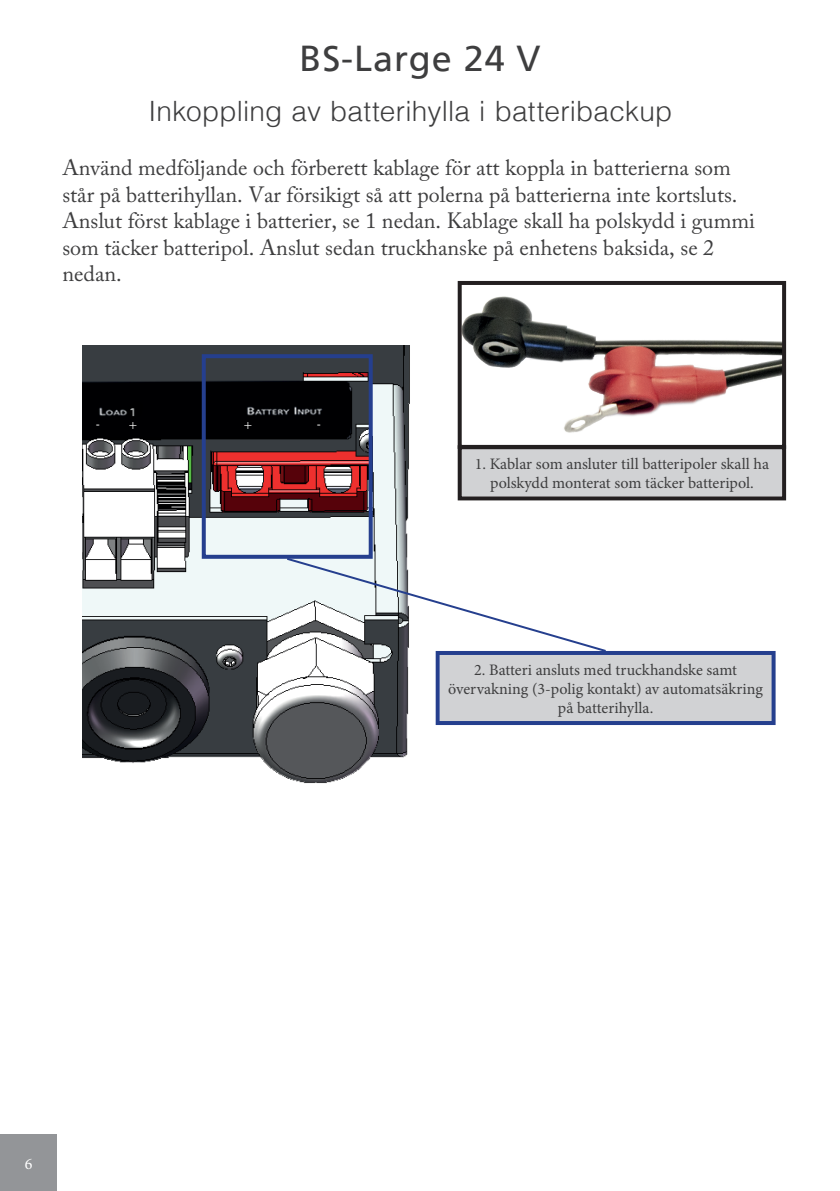
<style>
.page{position:relative;width:840px;height:1191px;background:#fff}
.page>*{position:absolute;margin:0;border:0;box-sizing:border-box;transform-origin:0 0}
.t1{font:36px "Frutiger LT";letter-spacing:.025em;color:#3e3e3f}
.t2{font:300 28px "Helvetica LT";letter-spacing:.01em;color:#3e3e3f}
.t3{font:22px/26.4px "Adobe Caslon Pro";color:#3e3e3f}
.t4{font:16px/19.2px "Minion Pro";letter-spacing:-.005em;color:#3e3e3f;text-align:center}
.t5{font:16px "Minion Pro";color:#fff}
.t6{font:300 condensed 14px "Frutiger LT";color:#fff}
</style>
<div class="page">
<div style="left:0;top:1134px;width:57px;height:57px;background:#939598"></div>
<img style="left:82px;top:345px;width:328px;height:439px">
<div style="left:439px;top:655px;width:332px;height:66px;background:#d1d2d4"></div>
<div style="left:435px;top:651px;width:340px;height:74px;border:4px solid #253f8e"></div>
<svg style="left:284px;top:556px;width:323px;height:97px"></svg>
<div style="left:202px;top:354px;width:170px;height:205px;border:4px solid #253f8e"></div>
<img style="left:462px;top:296px;width:318px;height:137px">
<div style="left:457px;top:281px;width:328px;height:168px;border:4px solid #231f20"></div>
<div style="left:461px;top:449px;width:320px;height:47px;background:#d1d2d4"></div>
<div style="left:457px;top:445px;width:328px;height:55px;border:4px solid #231f20"></div>
<h1 class="t1" style="left:299px;top:37px;width:242px">BS-Large 24 V</h1>
<p class="t2" style="left:148px;top:93px;width:525px">Inkoppling av batterihylla i batteribackup</p>
<p class="t3" style="left:62px;top:154px;width:693px">Använd medföljande och förberett kablage för att koppla in batterierna som står på batterihyllan. Var försikigt så att polerna på batterierna inte kortsluts.<br>Anslut först kablage i batterier, se 1 nedan. Kablage skall ha polskydd i gummi som täcker batteripol. Anslut sedan truckhanske på enhetens baksida, se 2 nedan.</p>
<p class="t6" style="left:96px;top:416px;width:43px">- +</p>
<p class="t6" style="left:244px;top:416px;width:10px">+</p>
<p class="t6" style="left:316px;top:416px;width:6px">-</p>
<p class="t4" style="left:474px;top:454px;width:295px">1. Kablar som ansluter till batteripoler skall ha polskydd monterat som täcker batteripol.</p>
<p class="t4" style="left:448px;top:660px;width:316px">2. Batteri ansluts med truckhandske samt övervakning (3-polig kontakt) av automatsäkring på batterihylla.</p>
<p class="t5" style="left:25px;top:1153px;width:9px">6</p>
</div>
